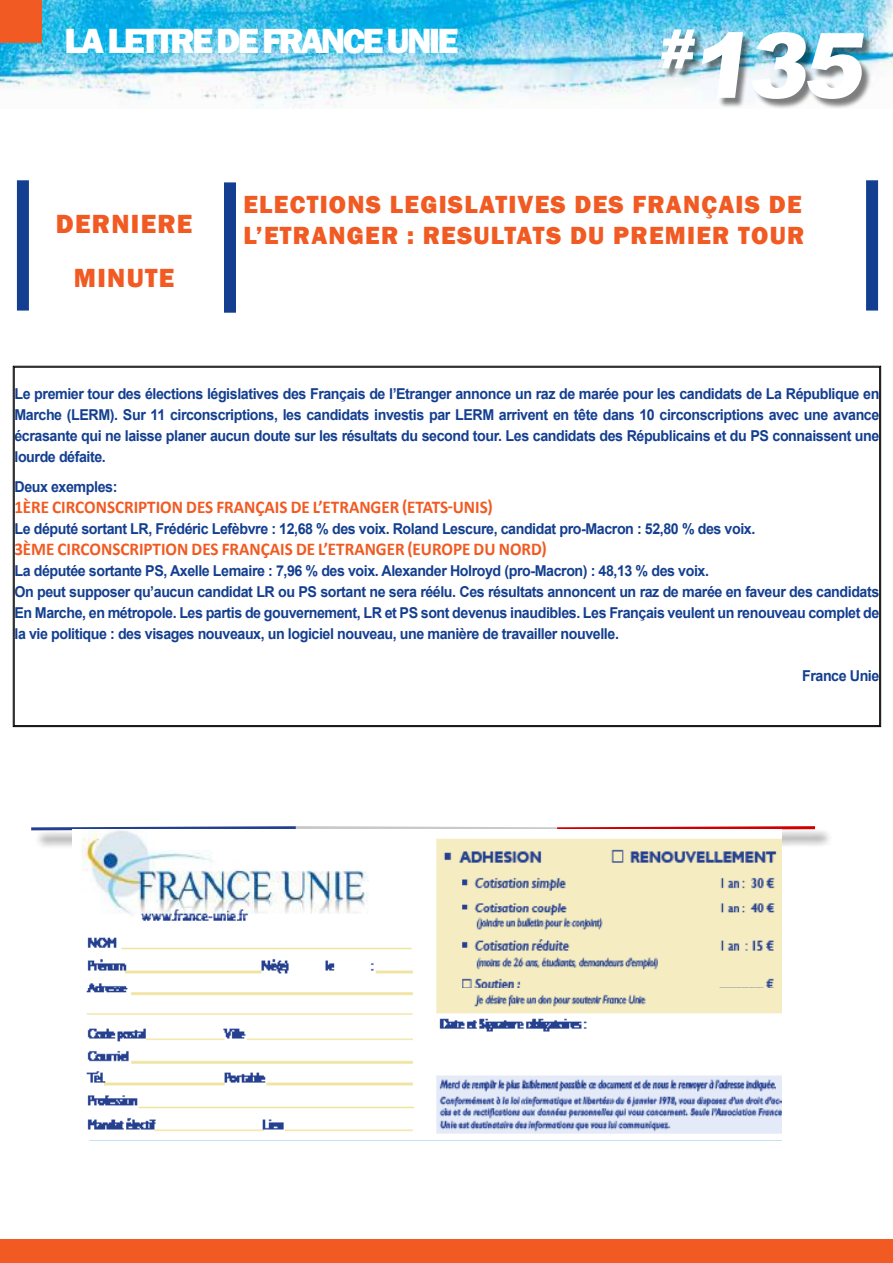
<style>
.page{position:relative;width:893px;height:1263px;background:#fff}
.page>*{position:absolute;margin:0;border:0;box-sizing:border-box;transform-origin:0 0}
.t1{font:900 90.3px "Arial";color:#fff}
.t2{font:800 36px "Franklin Gothic";letter-spacing:-.08em;color:#fff}
.t3{font:800 27px/53.7px "Franklin Gothic";letter-spacing:.05em;color:#f15a22;text-align:center}
.t4{font:800 25.5px/31.5px "Franklin Gothic";letter-spacing:.05em;color:#f15a22}
.t5{font:700 18px "Calibri";color:#f15a22;scale:.95 1}
.t6{font:700 15px/21px "Arial";letter-spacing:-.03em;color:#143f90;text-align:justify;scale:.95 1}
</style>
<div class="page">
<img style="left:0;top:0;width:893px;height:108px">
<div style="left:0;top:0;width:41px;height:42px;background:#f15a22"></div>
<div style="left:663px;top:31px;width:211px;height:78px;background:#000;opacity:.5"></div>
<div style="left:0;top:1239px;width:893px;height:24px;background:#f15a22"></div>
<div style="left:224px;top:182px;width:12px;height:131px;background:#143f90"></div>
<div style="left:866px;top:180px;width:12px;height:131px;background:#143f90"></div>
<div style="left:17px;top:180px;width:12px;height:131px;background:#143f90"></div>
<svg style="left:13px;top:366px;width:868px;height:361px"></svg>
<div style="left:34px;top:828px;width:280px;height:21px;background:#000;opacity:.75"></div>
<div style="left:560px;top:828px;width:273px;height:21px;background:#000;opacity:.75"></div>
<svg style="left:31px;top:826px;width:787px;height:6px"></svg>
<img style="left:72px;top:829px;width:709px;height:305px">
<h2 class="t2" style="left:65px;top:18px;width:396px">LA LETTRE DE FRANCE UNIE</h2>
<h1 class="t1" style="left:658px;top:0;width:221px"><sup>#</sup>135</h1>
<h3 class="t3" style="left:56px;top:197px;width:138px">DERNIERE<br>MINUTE</h3>
<h3 class="t4" style="left:243px;top:188px;width:563px">ELECTIONS LEGISLATIVES DES FRANÇAIS DE<br>L’ETRANGER : RESULTATS DU PREMIER TOUR</h3>
<p class="t6" style="left:14px;top:384px;width:912px">Le premier tour des élections législatives des Français de l’Etranger annonce un raz de marée pour les candidats de La République en Marche (LERM). Sur 11 circonscriptions, les candidats investis par LERM arrivent en tête dans 10 circonscriptions avec une avance écrasante qui ne laisse planer aucun doute sur les résultats du second tour. Les candidats des Républicains et du PS connaissent une lourde défaite.</p>
<p class="t6" style="left:14px;top:477px;width:110px">Deux exemples:</p>
<p class="t5" style="left:14px;top:495px;width:505px">1ÈRE CIRCONSCRIPTION DES FRANÇAIS DE L’ETRANGER (ETATS-UNIS)</p>
<p class="t6" style="left:14px;top:519px;width:781px">Le député sortant LR, Frédéric Lefèbvre : 12,68 % des voix. Roland Lescure, candidat pro-Macron : 52,80 % des voix.</p>
<p class="t5" style="left:14px;top:537px;width:562px">3ÈME CIRCONSCRIPTION DES FRANÇAIS DE L’ETRANGER (EUROPE DU NORD)</p>
<p class="t6" style="left:14px;top:561px;width:912px;text-align:left">La députée sortante PS, Axelle Lemaire : 7,96 % des voix. Alexander Holroyd (pro-Macron) : 48,13 % des voix.<br>On peut supposer qu’aucun candidat LR ou PS sortant ne sera réélu. Ces résultats annoncent un raz de marée en faveur des candidats En Marche, en métropole. Les partis de gouvernement, LR et PS sont devenus inaudibles. Les Français veulent un renouveau complet de la vie politique : des visages nouveaux, un logiciel nouveau, une manière de travailler nouvelle.</p>
<p class="t6" style="left:802px;top:666px;width:83px">France Unie</p>
</div>
